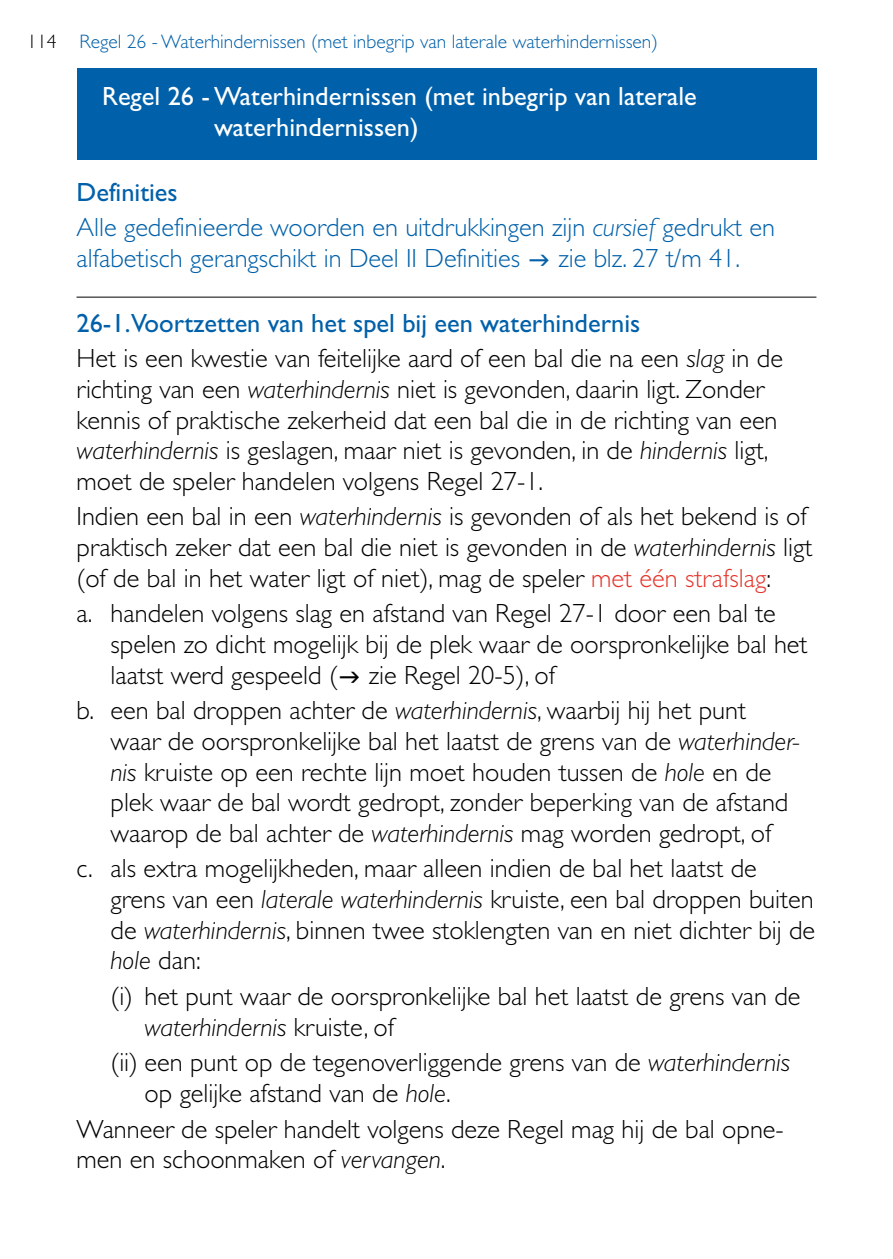
<style>
.page{position:relative;width:893px;height:1259px;background:#fff}
.page>*{position:absolute;margin:0;border:0;box-sizing:border-box;transform-origin:0 0}
.t1{font:300 26.4px/30.6px "Gill Sans";color:#000}
.t2{font:300 26.4px/35.7px "Gill Sans";color:#0060a9}
.t3{font:26.4px/30.6px "Gill Sans";color:#fff}
.t4{font:300 19.5px "Gill Sans";color:#0060a9}
.s1{color:#000}
.s2{font-weight:400}
.s3{font-style:italic}
.s4{font-weight:400;color:#0060a9}
.s5{color:#e5352c}
</style>
<div class="page">
<div style="left:77px;top:68px;width:739px;height:91px;background:#0060a9"></div>
<hr style="left:77px;top:297px;width:739px;height:1px;background:#000">
<p class="t4" style="left:27px;top:31px;width:632px"><span class="s1">114</span> Regel 26 - Waterhindernissen (met inbegrip van laterale waterhindernissen)</p>
<p class="t3" style="left:214px;top:81px;width:484px;text-indent:-112px">Regel 26 - Waterhindernissen (met inbegrip van laterale waterhindernissen)</p>
<p class="t2" style="left:77px;top:174px;width:700px"><span class="s2">Definities<br></span>Alle gedefinieerde woorden en uitdrukkingen zijn <span class="s3">cursief</span> gedrukt en</p>
<p class="t2" style="left:77px;top:240px;width:445px">alfabetisch gerangschikt in Deel II Definities</p>
<p class="t2" style="left:558px;top:240px;width:183px">zie blz. 27 t/m 41.</p>
<p class="t1" style="left:77px;top:305px;width:708px;line-height:35.7px"><span class="s4">26-1.Voortzetten van het spel bij een waterhindernis<br></span>Het is een kwestie van feitelijke aard of een bal die na een <span class="s3">slag</span> in de</p>
<p class="t1" style="left:77px;top:374px;width:702px">richting van een <span class="s3">waterhindernis</span> niet is gevonden, daarin ligt. Zonder kennis of praktische zekerheid dat een bal die in de richting van een <span class="s3">waterhindernis</span> is geslagen, maar niet is gevonden, in de <span class="s3">hindernis</span> ligt, moet de speler handelen volgens Regel 27-1.</p>
<p class="t1" style="left:77px;top:501px;width:737px">Indien een bal in een <span class="s3">waterhindernis</span> is gevonden of als het bekend is of praktisch zeker dat een bal die niet is gevonden in de <span class="s3">waterhindernis</span> ligt (of de bal in het water ligt of niet), mag de speler <span class="s5">met één strafslag</span>:</p>
<p class="t1" style="left:111px;top:598px;width:698px;text-indent:-34px">a. handelen volgens slag en afstand van Regel 27-1 door een bal te spelen zo dicht mogelijk bij de plek waar de oorspronkelijke bal het laatst werd gespeeld ( zie Regel 20-5), of</p>
<p class="t1" style="left:111px;top:695px;width:690px;text-indent:-34px">b. een bal droppen achter de <span class="s3">waterhindernis</span>, waarbij hij het punt waar de oorspronkelijke bal het laatst de grens van de <span class="s3">waterhinder&shy;nis</span> kruiste op een rechte lijn moet houden tussen de <span class="s3">hole</span> en de plek waar de bal wordt gedropt, zonder beperking van de afstand waarop de bal achter de <span class="s3">waterhindernis</span> mag worden gedropt, of</p>
<p class="t1" style="left:111px;top:853px;width:706px;text-indent:-34px">c. als extra mogelijkheden, maar alleen indien de bal het laatst de grens van een <span class="s3">laterale waterhindernis</span> kruiste, een bal droppen buiten de <span class="s3">waterhindernis</span>, binnen twee stoklengten van en niet dichter bij de <span class="s3">hole</span> dan:</p>
<p class="t1" style="left:145px;top:981px;width:657px;text-indent:-34px">(i) het punt waar de oorspronkelijke bal het laatst de grens van de <span class="s3">waterhindernis</span> kruiste, of</p>
<p class="t1" style="left:145px;top:1047px;width:647px;text-indent:-34px">(ii) een punt op de tegenoverliggende grens van de <span class="s3">waterhindernis </span>op gelijke afstand van de <span class="s3">hole</span>.</p>
<p class="t1" style="left:77px;top:1113px;width:709px">Wanneer de speler handelt volgens deze Regel mag hij de bal opne&shy;men en schoonmaken of <span class="s3">vervangen</span>.</p>
</div>
